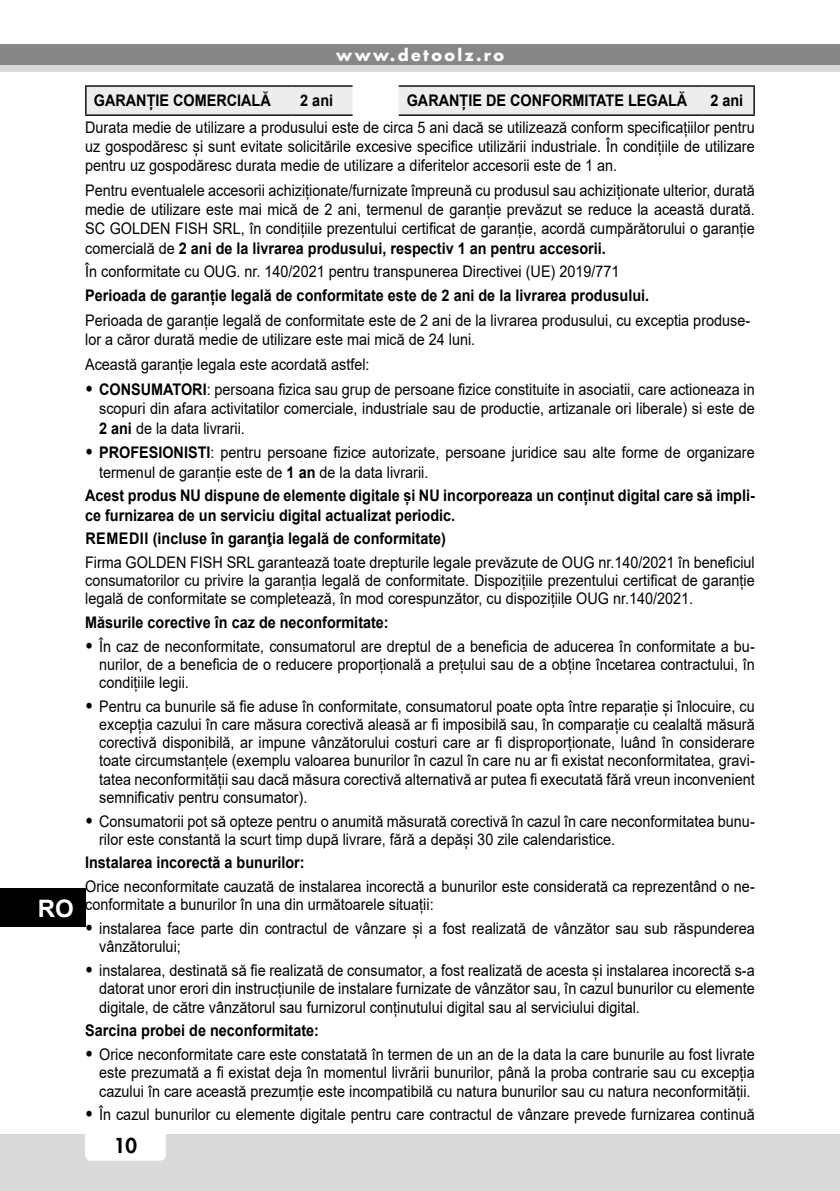
<style>
.page{position:relative;width:840px;height:1191px;background:#fff}
.page>*{position:absolute;margin:0;border:0;box-sizing:border-box;transform-origin:0 0}
.t1{font:700 24px "Arial";color:#fff}
.t2{font:800 20px "Futura";color:#000}
.t3{font:16px/18.2px "Arial";color:#000;text-align:justify;scale:.9 1}
.t4{font:700 16px/19.2px "Arial";color:#000;scale:.9 1}
.t5{font:700 16px "Futura";letter-spacing:.15em;color:#fff}
.s1{font-weight:700}
.s2{font-weight:900;font-size:18px}
</style>
<div class="page">
<div style="left:0;top:1134px;width:839px;height:57px;background:#dadada"></div>
<div style="left:85px;top:1120px;width:81px;height:40px;background:#fff;border-radius:6px"></div>
<div style="left:0;top:44px;width:839px;height:24px;background:#878787"></div>
<div style="left:0;top:65px;width:839px;height:6px;background:#dadada"></div>
<div style="left:0;top:888px;width:85px;height:39px;background:#000"></div>
<hr style="left:85px;top:85px;width:207px;height:2px;background:#000">
<div style="left:85px;top:86px;width:267px;height:28px;background:#ededed"></div>
<hr style="left:292px;top:85px;width:60px;height:2px;background:#000">
<hr style="left:398px;top:85px;width:304px;height:2px;background:#000">
<hr style="left:702px;top:85px;width:52px;height:2px;background:#000">
<div style="left:398px;top:86px;width:356px;height:28px;background:#ededed"></div>
<hr style="left:85px;top:114px;width:207px;height:2px;background:#000">
<hr style="left:292px;top:114px;width:60px;height:2px;background:#000">
<hr style="left:398px;top:114px;width:304px;height:2px;background:#000">
<hr style="left:702px;top:114px;width:52px;height:2px;background:#000">
<h1 class="t1" style="left:38px;top:891px;width:38px">RO</h1>
<p class="t5" style="left:336px;top:44px;width:169px">www.detoolz.ro</p>
<p class="t4" style="left:94px;top:91px;width:198px">GARANȚIE COMERCIALĂ</p>
<p class="t4" style="left:300px;top:91px;width:38px">2 ani</p>
<p class="t4" style="left:406px;top:91px;width:313px">GARANȚIE DE CONFORMITATE LEGALĂ</p>
<p class="t4" style="left:710px;top:91px;width:38px">2 ani</p>
<p class="t3" style="left:85px;top:117px;width:745px;line-height:19.2px">Durata medie de utilizare a produsului este de circa 5 ani dacă se utilizează conform specificațiilor pentru uz gospodăresc și sunt evitate solicitările excesive specifice utilizării industriale. În condițiile de utilizare pentru uz gospodăresc durata medie de utilizare a diferitelor accesorii este de 1 an.</p>
<p class="t3" style="left:85px;top:181px;width:745px;line-height:19.2px">Pentru eventualele accesorii achiziționate/furnizate împreună cu produsul sau achiziționate ulterior, durată medie de utilizare este mai mică de 2 ani, termenul de garanție prevăzut se reduce la această durată.<br>SC GOLDEN FISH SRL, în condițiile prezentului certificat de garanție, acordă cumpărătorului o garanție comercială de <span class="s1">2 ani de la livrarea produsului, respectiv 1 an pentru accesorii.</span></p>
<p class="t3" style="left:85px;top:263px;width:595px">În conformitate cu OUG. nr. 140/2021 pentru transpunerea Directivei (UE) 2019/771</p>
<p class="t4" style="left:85px;top:286px;width:628px">Perioada de garanție legală de conformitate este de 2 ani de la livrarea produsului.</p>
<p class="t3" style="left:85px;top:311px;width:740px;line-height:19.2px">Perioada de garanție legală de conformitate este de 2 ani de la livrarea produsului, cu exceptia produse&shy;lor a căror durată medie de utilizare este mai mică de 24 luni.</p>
<p class="t3" style="left:85px;top:355px;width:317px">Această garanție legala este acordată astfel:</p>
<p class="t3" style="left:99px;top:380px;width:729px;line-height:19.2px;text-indent:-14px"><span class="s2">•</span> <span class="s1">CONSUMATORI</span>: persoana fizica sau grup de persoane fizice constituite in asociatii, care actioneaza in scopuri din afara activitatilor comerciale, industriale sau de productie, artizanale ori liberale) si este de <span class="s1">2 ani</span> de la data livrarii.</p>
<p class="t3" style="left:99px;top:443px;width:729px;line-height:19.2px;text-indent:-14px"><span class="s2">•</span> <span class="s1">PROFESIONISTI</span>: pentru persoane fizice autorizate, persoane juridice sau alte forme de organizare termenul de garanție este de <span class="s1">1 an</span> de la data livrarii.</p>
<p class="t4" style="left:85px;top:486px;width:745px">Acest produs NU dispune de elemente digitale și NU incorporeaza un conținut digital care să impli&shy;ce furnizarea de un serviciu digital actualizat periodic.</p>
<p class="t4" style="left:85px;top:529px;width:402px">REMEDII (incluse în garanţia legală de conformitate)</p>
<p class="t3" style="left:85px;top:553px;width:745px">Firma GOLDEN FISH SRL garantează toate drepturile legale prevăzute de OUG nr.140/2021 în beneficiul consumatorilor cu privire la garanția legală de conformitate. Dispozițiile prezentului certificat de garanție legală de conformitate se completează, în mod corespunzător, cu dispozițiile OUG nr.140/2021.</p>
<p class="t4" style="left:85px;top:613px;width:338px">Măsurile corective în caz de neconformitate:</p>
<p class="t3" style="left:99px;top:637px;width:729px;text-indent:-14px"><span class="s2">•</span> În caz de neconformitate, consumatorul are dreptul de a beneficia de aducerea în conformitate a bu&shy;nurilor, de a beneficia de o reducere proporțională a prețului sau de a obține încetarea contractului, în condițiile legii.</p>
<p class="t3" style="left:99px;top:697px;width:729px;text-indent:-14px"><span class="s2">•</span> Pentru ca bunurile să fie aduse în conformitate, consumatorul poate opta între reparație și înlocuire, cu excepția cazului în care măsura corectivă aleasă ar fi imposibilă sau, în comparație cu cealaltă măsură corectivă disponibilă, ar impune vânzătorului costuri care ar fi disproporționate, luând în considerare toate circumstanțele (exemplu valoarea bunurilor în cazul în care nu ar fi existat neconformitatea, gravi&shy;tatea neconformității sau dacă măsura corectivă alternativă ar putea fi executată fără vreun inconvenient semnificativ pentru consumator).</p>
<p class="t3" style="left:99px;top:811px;width:729px;text-indent:-14px"><span class="s2">•</span> Consumatorii pot să opteze pentru o anumită măsurată corectivă în cazul în care neconformitatea bunu&shy;rilor este constantă la scurt timp după livrare, fără a depăși 30 zile calendaristice.</p>
<p class="t4" style="left:85px;top:853px;width:245px">Instalarea incorectă a bunurilor:</p>
<p class="t3" style="left:85px;top:877px;width:745px">Orice neconformitate cauzată de instalarea incorectă a bunurilor este considerată ca reprezentând o ne&shy;conformitate a bunurilor în una din următoarele situații:</p>
<p class="t3" style="left:99px;top:919px;width:729px;text-indent:-14px"><span class="s2">•</span> instalarea face parte din contractul de vânzare și a fost realizată de vânzător sau sub răspunderea vânzătorului;</p>
<p class="t3" style="left:99px;top:961px;width:729px;text-indent:-14px"><span class="s2">•</span> instalarea, destinată să fie realizată de consumator, a fost realizată de acesta și instalarea incorectă s-a datorat unor erori din instrucțiunile de instalare furnizate de vânzător sau, în cazul bunurilor cu elemente digitale, de către vânzătorul sau furnizorul conținutului digital sau al serviciului digital.</p>
<p class="t4" style="left:85px;top:1021px;width:261px">Sarcina probei de neconformitate:</p>
<p class="t3" style="left:99px;top:1045px;width:729px;text-indent:-14px"><span class="s2">•</span> Orice neconformitate care este constatată în termen de un an de la data la care bunurile au fost livrate este prezumată a fi existat deja în momentul livrării bunurilor, până la proba contrarie sau cu excepția cazului în care această prezumție este incompatibilă cu natura bunurilor sau cu natura neconformității.</p>
<p class="t3" style="left:85px;top:1105px;width:745px"><span class="s2">•</span> În cazul bunurilor cu elemente digitale pentru care contractul de vânzare prevede furnizarea continuă</p>
<p class="t2" style="left:114px;top:1132px;width:25px">10</p>
</div>
